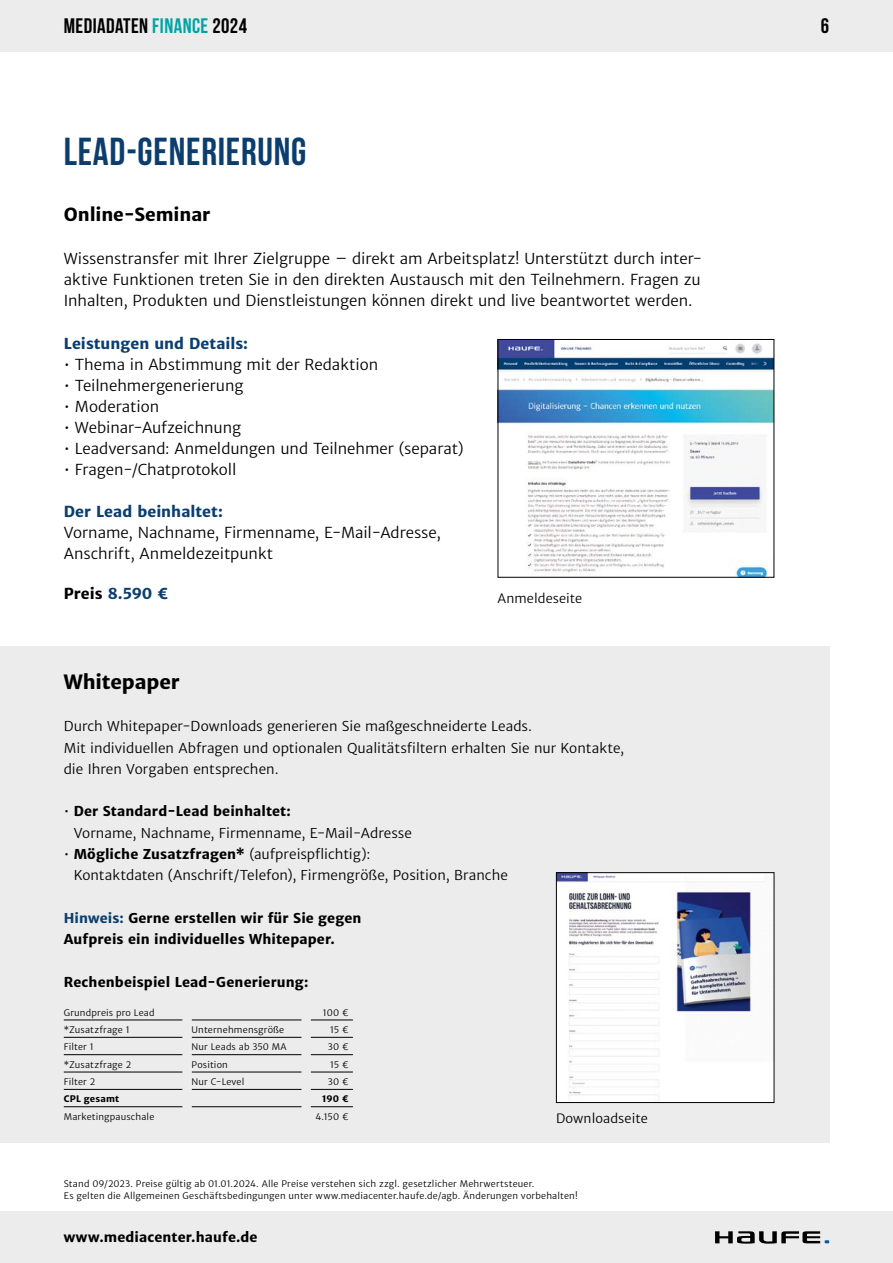
<style>
.page{position:relative;width:893px;height:1263px;background:#fff}
.page>*{position:absolute;margin:0;border:0;box-sizing:border-box;transform-origin:0 0}
.t1{font:700 39px "Bebas Neue";letter-spacing:.02em;color:#0b3e6e}
.t2{font:700 21px "Bebas Neue";letter-spacing:.02em;color:#000}
.t3{font:700 19.5px "Haufe Merriweather Sans";letter-spacing:-.005em;color:#000}
.t4{font:700 18px "Haufe Merriweather Sans";letter-spacing:-.005em;color:#000}
.t5{font:15px/21.3px "Haufe Merriweather Sans Lt";letter-spacing:-.005em;color:#000;text-align:justify}
.t6{font:700 15px "Haufe Merriweather Sans";letter-spacing:.005em;color:#0b3e6e}
.t7{font:13.5px/21.3px "Haufe Merriweather Sans Lt";letter-spacing:.005em;color:#000}
.t8{font:700 13.5px/21.3px "Haufe Merriweather Sans";letter-spacing:.01em;color:#000}
.t9{font:12.75px "Haufe Merriweather Sans Lt";letter-spacing:.005em;color:#000}
.t10{font:9px/12px "Haufe Merriweather Sans Lt";letter-spacing:.02em;color:#000}
.t11{font:700 9px "Haufe Merriweather Sans";letter-spacing:.02em;color:#000}
.s1{color:#00a4a6}
.s2{color:#000}
.s3{font-family:"Haufe Merriweather Sans Lt";font-weight:400}
.s4{font-family:"Haufe Merriweather Sans";font-weight:700}
.s5{color:#0b3e6e}
</style>
<div class="page">
<div style="left:0;top:0;width:893px;height:51px;background:#ececec"></div>
<div style="left:0;top:1212px;width:893px;height:51px;background:#ececec"></div>
<svg style="left:715px;top:1231px;width:114px;height:13px"></svg>
<div style="left:0;top:646px;width:829px;height:497px;background:#ececec"></div>
<img style="left:558px;top:874px;width:214px;height:227px">
<div style="left:556px;top:872px;width:218px;height:231px;border:1px solid #000"></div>
<hr style="left:64px;top:1037px;width:119px;height:1px;background:#000">
<hr style="left:192px;top:1037px;width:110px;height:1px;background:#000">
<hr style="left:311px;top:1037px;width:42px;height:1px;background:#000">
<hr style="left:64px;top:1054px;width:119px;height:1px;background:#000">
<hr style="left:192px;top:1054px;width:110px;height:1px;background:#000">
<hr style="left:311px;top:1054px;width:42px;height:1px;background:#000">
<hr style="left:64px;top:1072px;width:119px;height:1px;background:#000">
<hr style="left:192px;top:1072px;width:110px;height:1px;background:#000">
<hr style="left:311px;top:1072px;width:42px;height:1px;background:#000">
<hr style="left:64px;top:1106px;width:119px;height:1px;background:#000">
<hr style="left:192px;top:1106px;width:110px;height:1px;background:#000">
<hr style="left:311px;top:1106px;width:42px;height:1px;background:#000">
<hr style="left:64px;top:1020px;width:119px;height:1px;background:#000">
<hr style="left:311px;top:1020px;width:42px;height:1px;background:#000">
<hr style="left:192px;top:1020px;width:110px;height:1px;background:#000">
<hr style="left:64px;top:1089px;width:119px;height:1px;background:#000">
<hr style="left:192px;top:1089px;width:110px;height:1px;background:#000">
<hr style="left:311px;top:1089px;width:42px;height:1px;background:#000">
<img style="left:500px;top:341px;width:272px;height:235px">
<div style="left:498px;top:339px;width:276px;height:239px;border:1px solid #000"></div>
<h2 class="t2" style="left:64px;top:15px;width:185px">MEDIADATEN <span class="s1">FINANCE</span> 2024</h2>
<h1 class="t1" style="left:64px;top:130px;width:244px">LEAD-GENERIERUNG</h1>
<p class="t4" style="left:64px;top:203px;width:148px">Online-Seminar</p>
<p class="t5" style="left:64px;top:248px;width:640px">Wissenstransfer mit Ihrer Zielgruppe – direkt am Arbeitsplatz! Unterstützt durch inter&shy;aktive Funktionen treten Sie in den direkten Austausch mit den Teilnehmern. Fragen zu Inhalten, Produkten und Dienstleistungen können direkt und live beantwortet werden.</p>
<p class="t6" style="left:64px;top:334px;width:186px">Leistungen und Details:</p>
<p class="t5" style="left:64px;top:354px;width:316px">• Thema in Abstimmung mit der Redaktion</p>
<p class="t5" style="left:64px;top:375px;width:181px">• Teilnehmergenerierung</p>
<p class="t5" style="left:64px;top:396px;width:97px">• Moderation</p>
<p class="t5" style="left:64px;top:417px;width:179px">• Webinar-Aufzeichnung</p>
<p class="t5" style="left:64px;top:438px;width:401px">• Leadversand: Anmeldungen und Teilnehmer (separat)</p>
<p class="t5" style="left:64px;top:459px;width:174px">• Fragen-/Chatprotokoll</p>
<p class="t6" style="left:64px;top:502px;width:161px">Der Lead beinhaltet:</p>
<p class="t5" style="left:64px;top:522px;width:379px">Vorname, Nachname, Firmenname, E-Mail-Adresse,<br>Anschrift, Anmeldezeitpunkt</p>
<p class="t6" style="left:64px;top:585px;width:106px"><span class="s2">Preis</span> 8.590 €</p>
<p class="t9" style="left:497px;top:591px;width:86px">Anmeldeseite</p>
<h3 class="t3" style="left:64px;top:670px;width:118px">Whitepaper</h3>
<p class="t7" style="left:64px;top:716px;width:562px">Durch Whitepaper-Downloads generieren Sie maßgeschneiderte Leads.<br>Mit individuellen Abfragen und optionalen Qualitätsfiltern erhalten Sie nur Kontakte, die Ihren Vorgaben entsprechen.</p>
<p class="t8" style="left:64px;top:801px;width:228px"><span class="s3">•</span> Der Standard-Lead beinhaltet:</p>
<p class="t7" style="left:74px;top:822px;width:340px">Vorname, Nachname, Firmenname, E-Mail-Adresse</p>
<p class="t7" style="left:74px;top:844px;width:436px;text-indent:-10px">• <span class="s4">Mögliche Zusatzfragen*</span> (aufpreispflichtig):<br>Kontaktdaten (Anschrift/Telefon), Firmengröße, Position, Branche</p>
<p class="t8" style="left:64px;top:907px;width:299px"><span class="s5">Hinweis:</span> Gerne erstellen wir für Sie gegen<br>Aufpreis ein individuelles Whitepaper.</p>
<p class="t8" style="left:64px;top:971px;width:246px">Rechenbeispiel Lead-Generierung:</p>
<p class="t10" style="left:64px;top:1006px;width:92px">Grundpreis pro Lead</p>
<p class="t10" style="left:323px;top:1006px;width:27px">100 €</p>
<p class="t10" style="left:64px;top:1024px;width:67px">*Zusatzfrage 1</p>
<p class="t10" style="left:192px;top:1024px;width:94px">Unternehmensgröße</p>
<p class="t10" style="left:330px;top:1024px;width:20px">15 €</p>
<p class="t10" style="left:64px;top:1041px;width:31px">Filter 1</p>
<p class="t10" style="left:192px;top:1041px;width:97px">Nur Leads ab 350 MA</p>
<p class="t10" style="left:328px;top:1041px;width:22px">30 €</p>
<p class="t10" style="left:64px;top:1058px;width:69px">*Zusatzfrage 2</p>
<p class="t10" style="left:192px;top:1058px;width:38px">Position</p>
<p class="t10" style="left:330px;top:1058px;width:20px">15 €</p>
<p class="t10" style="left:64px;top:1076px;width:33px">Filter 2</p>
<p class="t10" style="left:192px;top:1076px;width:54px">Nur C-Level</p>
<p class="t10" style="left:328px;top:1076px;width:22px">30 €</p>
<p class="t11" style="left:64px;top:1094px;width:57px">CPL gesamt</p>
<p class="t11" style="left:322px;top:1094px;width:28px">190 €</p>
<p class="t10" style="left:64px;top:1111px;width:92px">Marketingpauschale</p>
<p class="t10" style="left:315px;top:1111px;width:35px">4.150 €</p>
<p class="t9" style="left:556px;top:1110px;width:93px">Downloadseite</p>
<p class="t10" style="left:64px;top:1178px;width:515px">Stand 09/2023. Preise gültig ab 01.01.2024. Alle Preise verstehen sich zzgl. gesetzlicher Mehrwertsteuer.<br>Es gelten die Allgemeinen Geschäftsbedingungen unter www.mediacenter.haufe.de/agb. Änderungen vorbehalten!</p>
<p class="t8" style="left:64px;top:1226px;width:195px">www.mediacenter.haufe.de</p>
<h2 class="t2" style="left:821px;top:15px;width:10px">6</h2>
</div>
